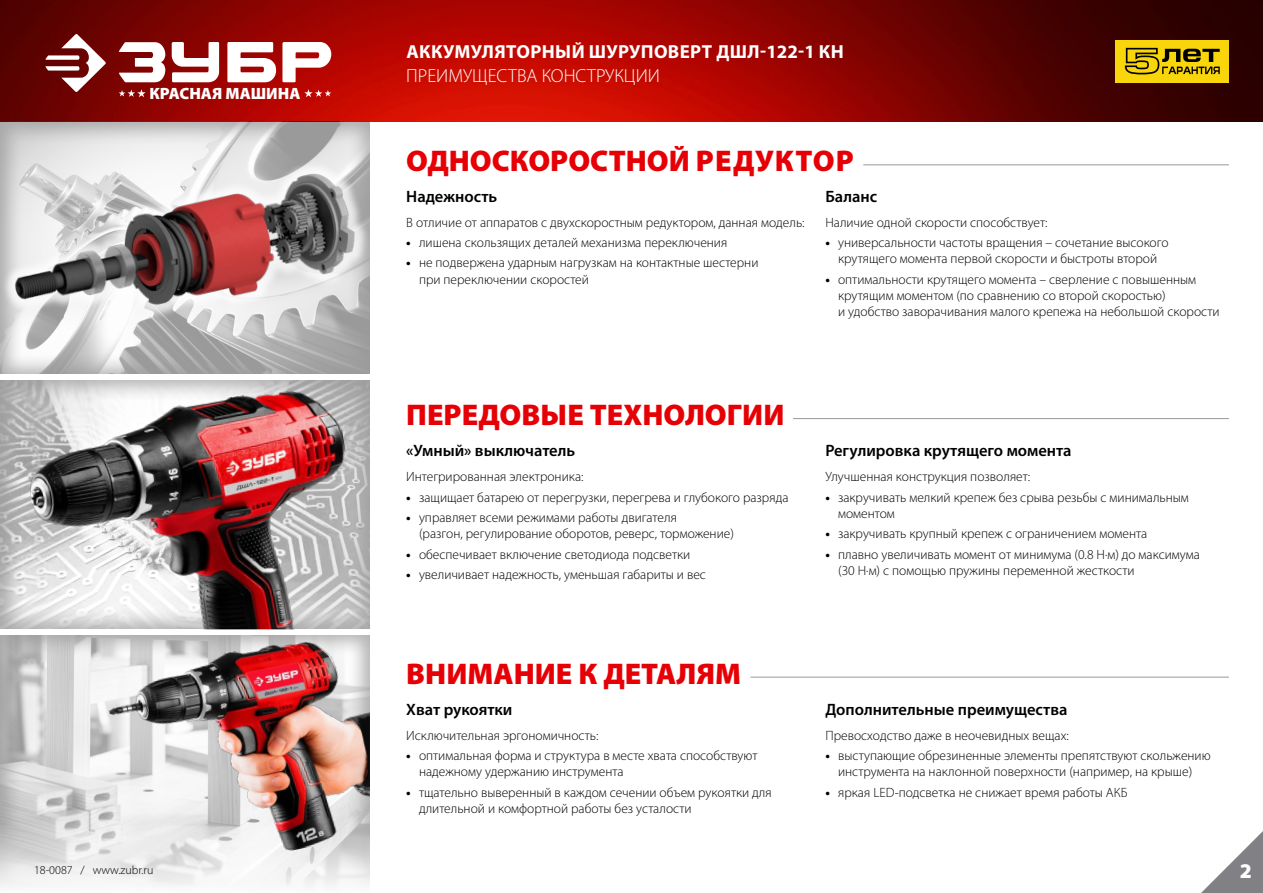
<style>
.page{position:relative;width:1263px;height:893px;background:#fff}
.page>*{position:absolute;margin:0;border:0;box-sizing:border-box;transform-origin:0 0}
.t1{font:900 30px "Myriad Pro";color:#e60005}
.t2{font:900 21px "Myriad Pro";color:#fff}
.t3{font:700 18.9px "Myriad Pro";letter-spacing:.02em;color:#fff}
.t4{font:300 18.9px "Myriad Pro";color:#fff}
.t5{font:600 16.5px "Myriad Pro";color:#000}
.t6{font:900 16.35px "Myriad Pro";color:#fff}
.t7{font:300 13.5px/16.2px "Myriad Pro";color:#000}
.t8{font:300 12px "Myriad Pro";color:#000}
.s1{font-weight:700}
</style>
<div class="page">
<img style="left:0;top:0;width:1263px;height:122px">
<div style="left:1115px;top:40px;width:114px;height:42px;background:#f8d60b"></div>
<svg style="left:1125px;top:48px;width:95px;height:26px"></svg>
<div style="left:0;top:623px;width:383px;height:270px;background:#000;opacity:.75"></div>
<svg style="left:0;top:820px;width:383px;height:73px;fill:#f3f3f3"></svg>
<div style="left:0;top:112px;width:383px;height:265px;background:#000;opacity:.75"></div>
<div style="left:0;top:369px;width:383px;height:262px;background:#000;opacity:.75"></div>
<img style="left:102px;top:641px;width:268px;height:230px">
<svg style="left:45px;top:34px;width:61px;height:58px"></svg>
<svg style="left:118px;top:42px;width:213px;height:40px"></svg>
<div style="left:1px;top:160px;width:368px;height:160px;background:#fff;opacity:.75"></div>
<img style="left:11px;top:160px;width:348px;height:173px">
<svg style="left:1201px;top:831px;width:62px;height:62px"></svg>
<div style="left:0;top:629px;width:372px;height:5px;background:#fff"></div>
<div style="left:0;top:374px;width:372px;height:5px;background:#fff"></div>
<hr style="left:793px;top:418px;width:436px;height:1px;background:#98989c">
<hr style="left:750px;top:677px;width:479px;height:1px;background:#98989c">
<hr style="left:863px;top:165px;width:366px;height:1px;background:#98989c">
<svg style="left:119px;top:89px;width:27px;height:8px"></svg>
<svg style="left:304px;top:89px;width:27px;height:8px"></svg>
<img style="left:26px;top:389px;width:321px;height:240px">
<p class="t6" style="left:149px;top:83px;width:153px">КРАСНАЯ МАШИНА</p>
<p class="t8" style="left:34px;top:862px;width:121px">18-0087 / www.zubr.ru</p>
<h3 class="t3" style="left:406px;top:39px;width:439px">АККУМУЛЯТОРНЫЙ ШУРУПОВЕРТ ДШЛ-122-1 КН</h3>
<h3 class="t4" style="left:406px;top:65px;width:255px">ПРЕИМУЩЕСТВА КОНСТРУКЦИИ</h3>
<h1 class="t1" style="left:406px;top:141px;width:449px">ОДНОСКОРОСТНОЙ РЕДУКТОР</h1>
<p class="t5" style="left:406px;top:186px;width:92px">Надежность</p>
<p class="t7" style="left:406px;top:214px;width:400px">В отличие от аппаратов с двухскоростным редуктором, данная модель:</p>
<p class="t7" style="left:406px;top:234px;width:323px"><span class="s1">•</span> лишена скользящих деталей механизма переключения</p>
<p class="t7" style="left:419px;top:255px;width:341px;text-indent:-13px"><span class="s1">•</span> не подвержена ударным нагрузкам на контактные шестерни при переключении скоростей</p>
<p class="t5" style="left:825px;top:186px;width:53px">Баланс</p>
<p class="t7" style="left:825px;top:214px;width:224px">Наличие одной скорости способствует:</p>
<p class="t7" style="left:825px;top:234px;width:345px;text-align:center"><span class="s1">•</span> универсальности частоты вращения – сочетание высокого крутящего момента первой скорости и быстроты второй</p>
<p class="t7" style="left:838px;top:271px;width:383px;text-indent:-13px"><span class="s1">•</span> оптимальности крутящего момента – сверление с повышенным крутящим моментом (по сравнению со второй скоростью)<br>и удобство заворачивания малого крепежа на небольшой скорости</p>
<h1 class="t1" style="left:406px;top:395px;width:380px">ПЕРЕДОВЫЕ ТЕХНОЛОГИИ</h1>
<p class="t5" style="left:406px;top:440px;width:171px">«Умный» выключатель</p>
<p class="t7" style="left:406px;top:468px;width:179px">Интегрированная электроника:</p>
<p class="t7" style="left:406px;top:489px;width:384px"><span class="s1">•</span> защищает батарею от перегрузки, перегрева и глубокого разряда</p>
<p class="t7" style="left:419px;top:509px;width:316px;text-indent:-13px"><span class="s1">•</span> управляет всеми режимами работы двигателя<br>(разгон, регулирование оборотов, реверс, торможение)</p>
<p class="t7" style="left:406px;top:546px;width:286px"><span class="s1">•</span> обеспечивает включение светодиода подсветки</p>
<p class="t7" style="left:406px;top:566px;width:301px"><span class="s1">•</span> увеличивает надежность, уменьшая габариты и вес</p>
<h1 class="t1" style="left:406px;top:654px;width:336px">ВНИМАНИЕ К ДЕТАЛЯМ</h1>
<p class="t5" style="left:406px;top:699px;width:108px">Хват рукоятки</p>
<p class="t7" style="left:406px;top:727px;width:194px">Исключительная эргономичность:</p>
<p class="t7" style="left:419px;top:747px;width:340px;text-indent:-13px"><span class="s1">•</span> оптимальная форма и структура в месте хвата способствуют надежному удержанию инструмента</p>
<p class="t7" style="left:419px;top:784px;width:354px;text-indent:-13px"><span class="s1">•</span> тщательно выверенный в каждом сечении объем рукоятки для длительной и комфортной работы без усталости</p>
<p class="t5" style="left:825px;top:440px;width:248px">Регулировка крутящего момента</p>
<p class="t7" style="left:825px;top:468px;width:206px">Улучшенная конструкция позволяет:</p>
<p class="t7" style="left:838px;top:489px;width:352px;text-indent:-13px"><span class="s1">•</span> закручивать мелкий крепеж без срыва резьбы с минимальным моментом</p>
<p class="t7" style="left:825px;top:525px;width:323px"><span class="s1">•</span> закручивать крупный крепеж с ограничением момента</p>
<p class="t7" style="left:838px;top:546px;width:363px;text-indent:-13px"><span class="s1">•</span> плавно увеличивать момент от минимума (0.8 Н·м) до максимума (30 Н·м) с помощью пружины переменной жесткости</p>
<p class="t5" style="left:825px;top:699px;width:244px">Дополнительные преимущества</p>
<p class="t7" style="left:825px;top:727px;width:245px">Превосходство даже в неочевидных вещах:</p>
<p class="t7" style="left:825px;top:747px;width:387px;text-align:center"><span class="s1">•</span> выступающие обрезиненные элементы препятствуют скольжению инструмента на наклонной поверхности (например, на крыше)</p>
<p class="t7" style="left:825px;top:784px;width:304px"><span class="s1">•</span> яркая LED-подсветка не снижает время работы АКБ</p>
<h2 class="t2" style="left:1240px;top:856px;width:14px">2</h2>
</div>
